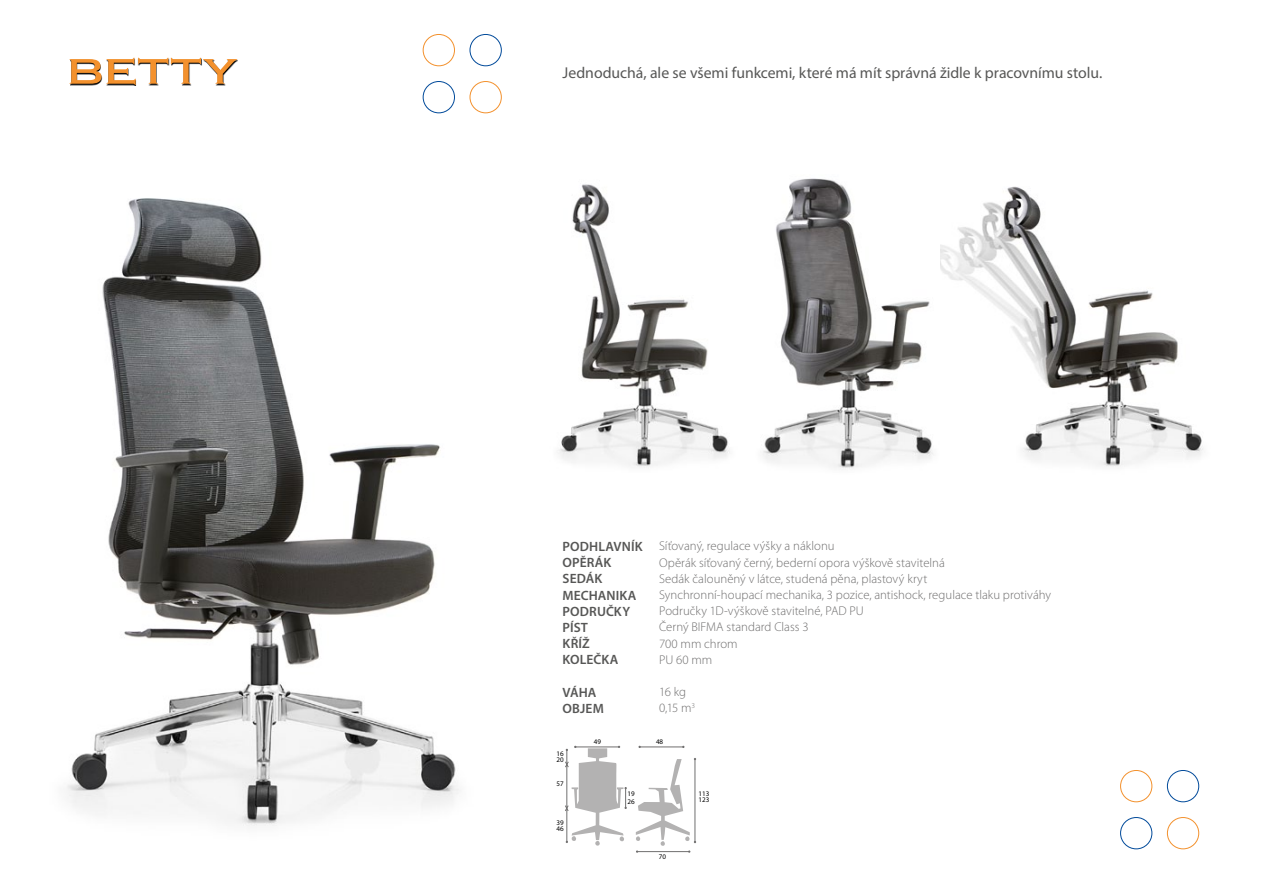
<style>
.page{position:relative;width:1263px;height:893px;background:#fff}
.page>*{position:absolute;margin:0;border:0;box-sizing:border-box;transform-origin:0 0}
.t1{font:500 45px "Copperplate TOT";letter-spacing:.015em;color:#f3912d;scale:1.25 1}
.t2{font:15.75px "Myriad Pro";letter-spacing:-.005em;color:#575756}
.t3{font:600 13.5px/16.2px "Myriad Pro";letter-spacing:.01em;color:#575756}
.t4{font:300 12.75px/16.2px "Myriad Pro";color:#706f6f}
.t5{font:7.05px/6px "Myriad Pro";color:#000}
</style>
<div class="page">
<img style="left:940px;top:186px;width:263px;height:281px">
<svg style="left:70px;top:59px;width:168px;height:27px"></svg>
<svg style="left:422px;top:34px;width:80px;height:80px"></svg>
<div style="left:469px;top:81px;width:33px;height:32px;border:1px solid #f3912d;border-radius:50%"></div>
<img style="left:67px;top:198px;width:392px;height:628px">
<svg style="left:1120px;top:770px;width:80px;height:80px"></svg>
<div style="left:1167px;top:817px;width:32px;height:32px;border:1px solid #f3912d;border-radius:50%"></div>
<img style="left:558px;top:184px;width:172px;height:284px">
<img style="left:762px;top:178px;width:171px;height:291px">
<svg style="left:635px;top:758px;width:61px;height:95px"></svg>
<hr style="left:637px;top:851px;width:52px;height:1px;background:#706f6f">
<hr style="left:639px;top:747px;width:44px;height:1px;background:#706f6f">
<svg style="left:565px;top:746px;width:62px;height:100px"></svg>
<h1 class="t1" style="left:67px;top:44px;width:138px">betty</h1>
<p class="t2" style="left:563px;top:63px;width:541px">Jednoduchá, ale se všemi funkcemi, které má mít správná židle k pracovnímu stolu.</p>
<p class="t3" style="left:563px;top:538px;width:82px">PODHLAVNÍK<br>OPĚRÁK<br>SEDÁK<br>MECHANIKA<br>PODRUČKY<br>PÍST<br>KŘÍŽ<br>KOLEČKA</p>
<p class="t3" style="left:563px;top:684px;width:43px">VÁHA<br>OBJEM</p>
<p class="t5" style="left:594px;top:739px;width:9px">49</p>
<p class="t5" style="left:556px;top:781px;width:9px">57</p>
<p class="t5" style="left:556px;top:819px;width:9px">39<br>46</p>
<p class="t5" style="left:556px;top:750px;width:9px">16<br>20</p>
<p class="t5" style="left:628px;top:789px;width:9px;line-height:8.4px">19<br>26</p>
<p class="t4" style="left:659px;top:538px;width:394px">Síťovaný, regulace výšky a náklonu<br>Opěrák síťovaný černý, bederní opora výškově stavitelná<br>Sedák čalouněný v látce, studená pěna, plastový kryt<br>Synchronní-houpací mechanika, 3 pozice, antishock, regulace tlaku protiváhy Područky 1D-výškově stavitelné, PAD PU<br>Černý BIFMA standard Class 3<br>700 mm chrom<br>PU 60 mm</p>
<p class="t4" style="left:659px;top:684px;width:38px">16 kg<br>0,15 m<sup>3</sup></p>
<p class="t5" style="left:656px;top:739px;width:9px">48</p>
<p class="t5" style="left:659px;top:854px;width:9px">70</p>
<p class="t5" style="left:698px;top:790px;width:12px">113<br>123</p>
</div>
